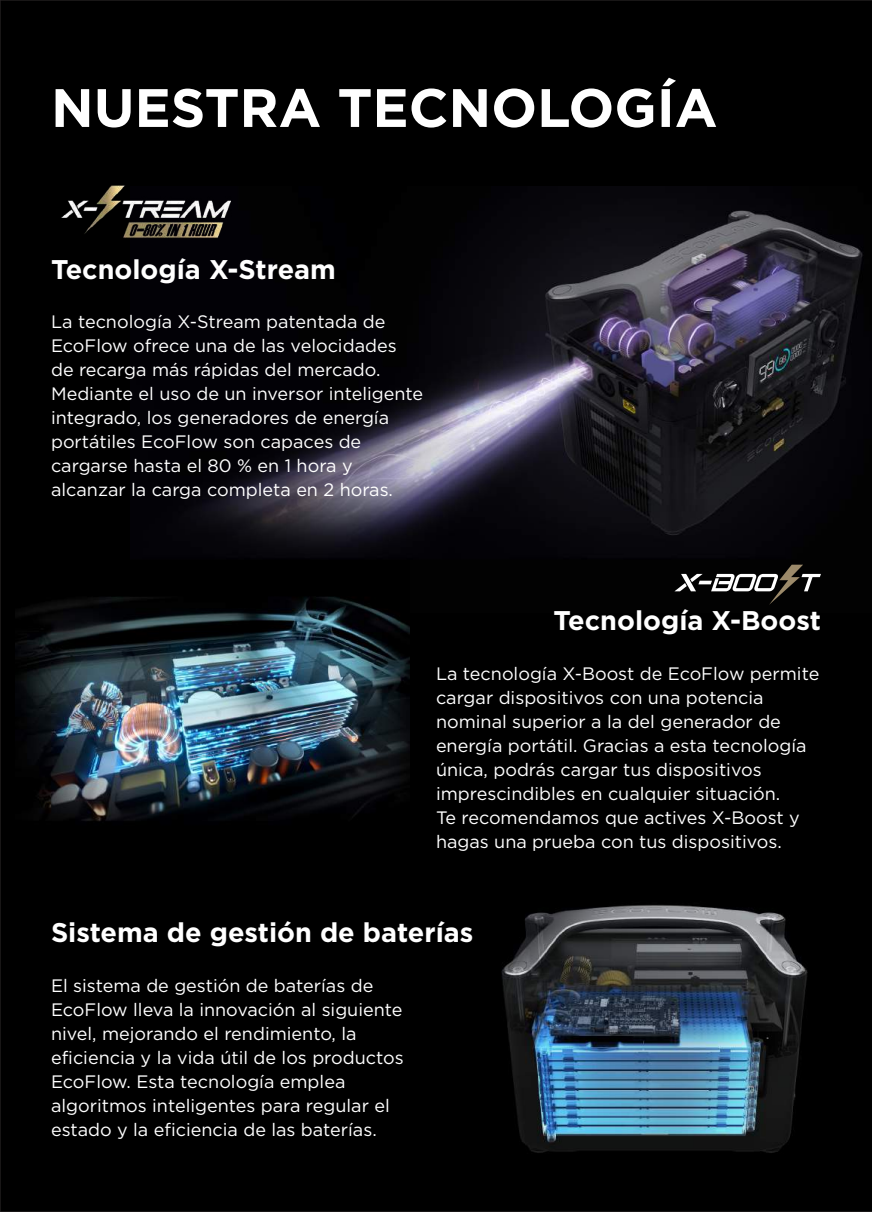
<style>
.page{position:relative;width:872px;height:1212px;background:#000}
.page>*{position:absolute;margin:0;border:0;box-sizing:border-box;transform-origin:0 0}
.t1{font:700 54px "Gotham";color:#fff}
.t2{font:700 27px "Gotham";color:#fff}
.t3{font:18px/24px "Gotham";color:#fff}
</style>
<div class="page">
<img style="left:130px;top:187px;width:742px;height:425px">
<img style="left:51px;top:179px;width:188px;height:73px">
<svg style="left:674px;top:565px;width:147px;height:40px;background:#30302e"></svg>
<img style="left:16px;top:561px;width:394px;height:303px">
<img style="left:477px;top:872px;width:394px;height:306px">
<h1 class="t1" style="left:51px;top:72px;width:668px">NUESTRA TECNOLOGÍA</h1>
<h2 class="t2" style="left:51px;top:251px;width:286px">Tecnología X-Stream</h2>
<p class="t3" style="left:51px;top:309px;width:374px">La tecnología X-Stream patentada de EcoFlow ofrece una de las velocidades de recarga más rápidas del mercado.<br>Mediante el uso de un inversor inteligente integrado, los generadores de energía portátiles EcoFlow son capaces de cargarse hasta el 80 % en 1 hora y alcanzar la carga completa en 2 horas.</p>
<h2 class="t2" style="left:553px;top:603px;width:269px">Tecnología X-Boost</h2>
<p class="t3" style="left:436px;top:661px;width:385px">La tecnología X-Boost de EcoFlow permite cargar dispositivos con una potencia nominal superior a la del generador de energía portátil. Gracias a esta tecnología única, podrás cargar tus dispositivos imprescindibles en cualquier situación.<br>Te recomendamos que actives X-Boost y hagas una prueba con tus dispositivos.</p>
<h2 class="t2" style="left:51px;top:915px;width:424px">Sistema de gestión de baterías</h2>
<p class="t3" style="left:51px;top:973px;width:354px">El sistema de gestión de baterías de EcoFlow lleva la innovación al siguiente nivel, mejorando el rendimiento, la eficiencia y la vida útil de los productos EcoFlow. Esta tecnología emplea algoritmos inteligentes para regular el estado y la eficiencia de las baterías.</p>
</div>
